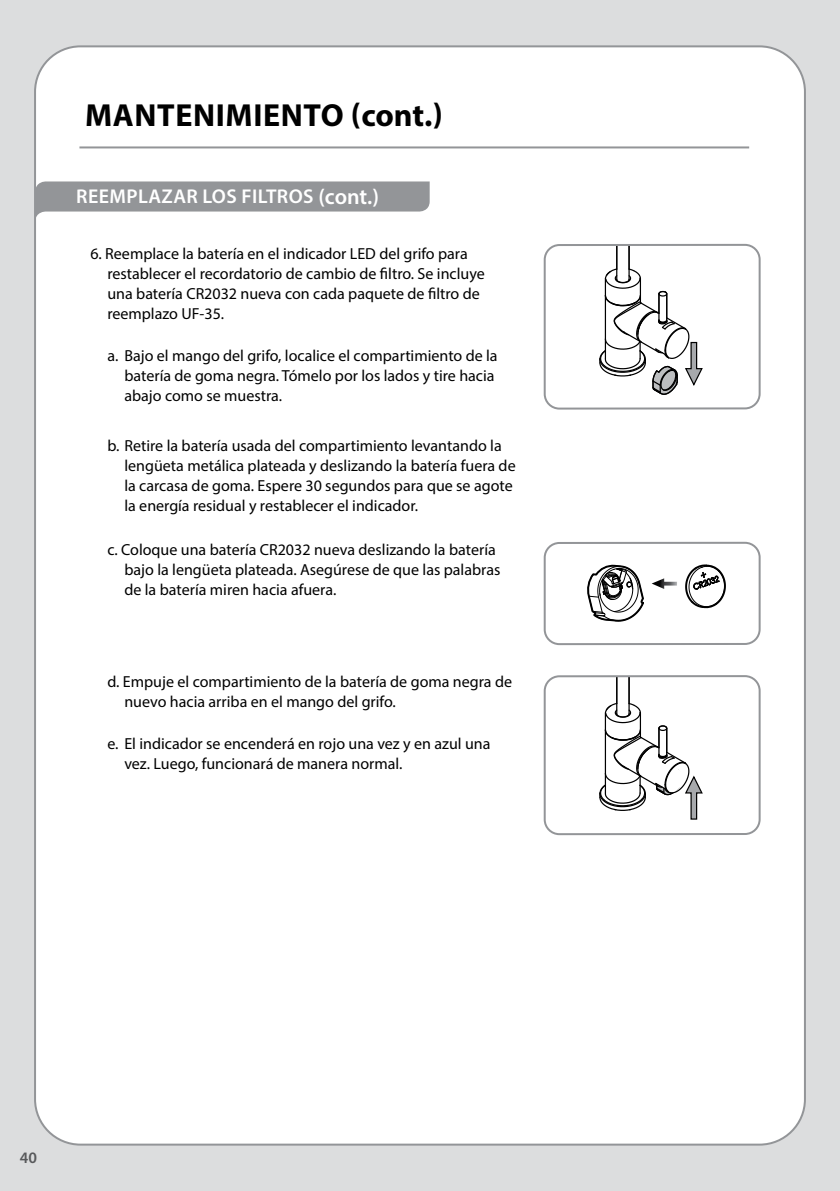
<style>
.page{position:relative;width:840px;height:1191px;background:#fff}
.page>*{position:absolute;margin:0;border:0;box-sizing:border-box;transform-origin:0 0}
.t1{font:700 32px "Myriad Pro";letter-spacing:.02em;color:#000}
.t2{font:600 20px "Myriad Pro";letter-spacing:.02em;color:#fff}
.t3{font:16px/20px "Myriad Pro";color:#000}
.t4{font:600 16px "Myriad Pro";color:#58595b}
.s1{font-size:22px}
</style>
<div class="page">
<div style="left:0;top:0;width:839px;height:1191px;background:#dcddde"></div>
<div style="left:35px;top:46px;width:769px;height:1098px;background:#fff;border-radius:45px"></div>
<hr style="left:79px;top:146px;width:669px;height:2px;background:#939598">
<svg style="left:599px;top:247px;width:104px;height:148px"></svg>
<div style="left:543px;top:244px;width:217px;height:165px;border:2px solid #939598;border-radius:15px"></div>
<svg style="left:599px;top:678px;width:104px;height:142px"></svg>
<div style="left:543px;top:675px;width:217px;height:160px;border:2px solid #939598;border-radius:15px"></div>
<svg style="left:651px;top:578px;width:25px;height:11px"></svg>
<svg style="left:685px;top:564px;width:41px;height:45px"></svg>
<svg style="left:587px;top:564px;width:57px;height:58px"></svg>
<div style="left:543px;top:542px;width:217px;height:103px;border:2px solid #939598;border-radius:15px"></div>
<svg style="left:35px;top:181px;width:394px;height:41px"></svg>
<h1 class="t1" style="left:85px;top:94px;width:359px">MANTENIMIENTO (cont.)</h1>
<p class="t2" style="left:76px;top:184px;width:304px">REEMPLAZAR LOS FILTROS <span class="s1">(cont.)</span></p>
<p class="t3" style="left:107px;top:244px;width:379px;text-indent:-17px">6. Reemplace la batería en el indicador LED del grifo para restablecer el recordatorio de cambio de filtro. Se incluye una batería CR2032 nueva con cada paquete de filtro de reemplazo UF-35.</p>
<p class="t3" style="left:124px;top:345px;width:374px;text-indent:-17px">a. Bajo el mango del grifo, localice el compartimiento de la batería de goma negra. Tómelo por los lados y tire hacia abajo como se muestra.</p>
<p class="t3" style="left:124px;top:435px;width:392px;text-indent:-17px">b. Retire la batería usada del compartimiento levantando la lengüeta metálica plateada y deslizando la batería fuera de la carcasa de goma. Espere 30 segundos para que se agote la energía residual y restablecer el indicador.</p>
<p class="t3" style="left:124px;top:539px;width:377px;text-indent:-17px">c. Coloque una batería CR2032 nueva deslizando la batería bajo la lengüeta plateada. Asegúrese de que las palabras de la batería miren hacia afuera.</p>
<p class="t3" style="left:124px;top:671px;width:389px;text-indent:-17px">d. Empuje el compartimiento de la batería de goma negra de nuevo hacia arriba en el mango del grifo.</p>
<p class="t3" style="left:124px;top:733px;width:367px;text-indent:-17px">e. El indicador se encenderá en rojo una vez y en azul una vez. Luego, funcionará de manera normal.</p>
<p class="t4" style="left:20px;top:1147px;width:19px">40</p>
</div>
